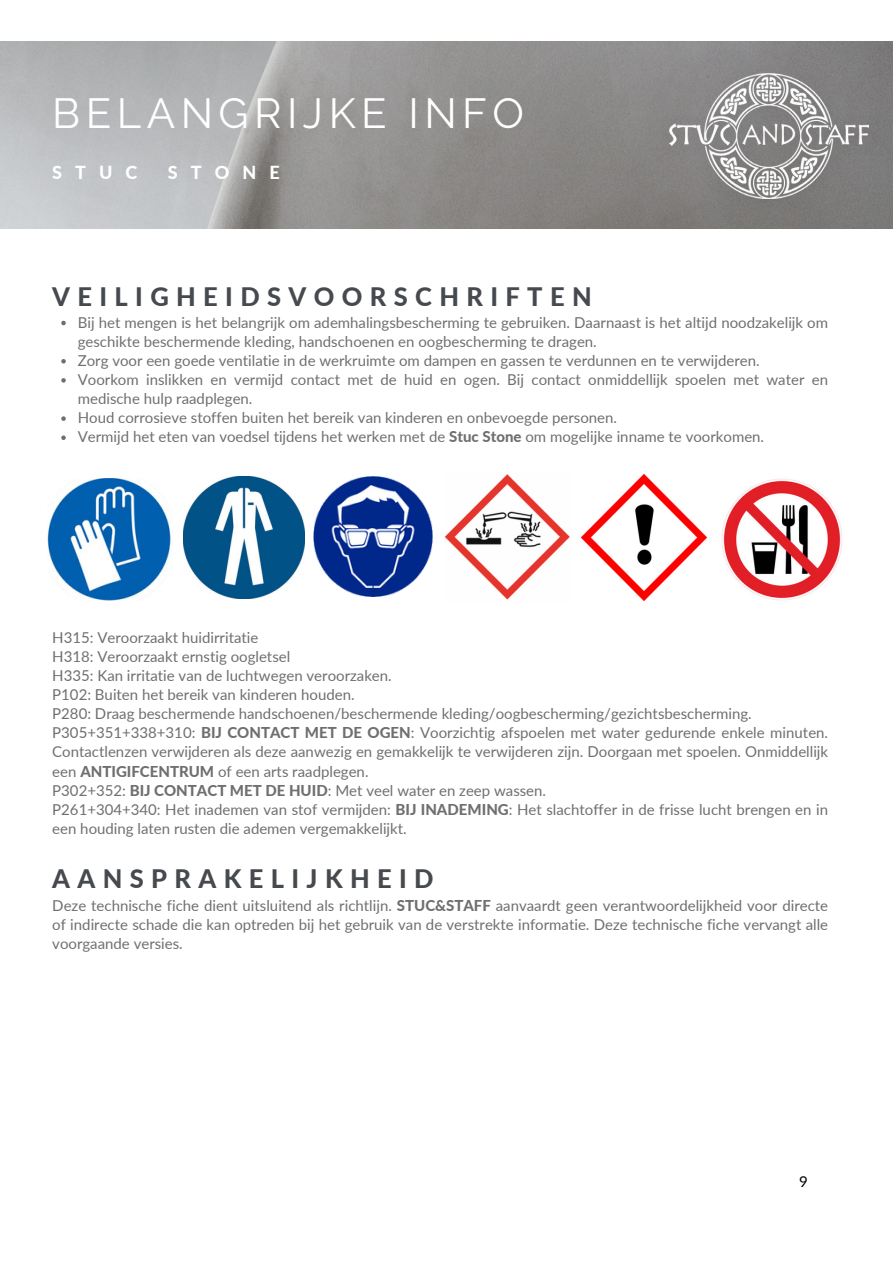
<style>
.page{position:relative;width:893px;height:1264px;background:#fff}
.page>*{position:absolute;margin:0;border:0;box-sizing:border-box;transform-origin:0 0}
.t1{font:42px "Raleway";letter-spacing:.13em;color:#fff}
.t2{font:800 25.5px "Lato";letter-spacing:.29em;color:#464a4e}
.t3{font:800 18px "Lato";letter-spacing:.725em;color:#fff}
.t4{font:15px/19px "Lato";color:#706f6f}
.t5{font:15px "Lato";color:#000}
.s1{font-weight:800}
</style>
<div class="page">
<img style="left:0;top:42px;width:892px;height:186px">
<img style="left:659px;top:63px;width:221px;height:149px">
<img style="left:669px;top:74px;width:199px;height:125px">
<svg style="left:61px;top:321px;width:5px;height:4px"></svg>
<svg style="left:61px;top:359px;width:5px;height:4px"></svg>
<svg style="left:61px;top:378px;width:5px;height:4px"></svg>
<svg style="left:61px;top:416px;width:5px;height:5px"></svg>
<svg style="left:61px;top:435px;width:5px;height:5px"></svg>
<img style="left:48px;top:478px;width:123px;height:122px">
<img style="left:183px;top:477px;width:121px;height:121px">
<img style="left:313px;top:477px;width:119px;height:119px">
<img style="left:445px;top:474px;width:125px;height:126px">
<img style="left:721px;top:478px;width:122px;height:123px">
<img style="left:581px;top:473px;width:126px;height:129px">
<p class="t1" style="left:52px;top:88px;width:473px">BELANGRIJKE INFO</p>
<p class="t3" style="left:52px;top:161px;width:87px">STUC</p>
<p class="t3" style="left:168px;top:161px;width:113px">STONE</p>
<p class="t2" style="left:52px;top:281px;width:541px">VEILIGHEIDSVOORSCHRIFTEN</p>
<p class="t4" style="left:78px;top:312px;width:751px">Bij het mengen is het belangrijk om ademhalingsbescherming te gebruiken. Daarnaast is het altijd noodzakelijk om geschikte beschermende kleding, handschoenen en oogbescherming te dragen.</p>
<p class="t4" style="left:78px;top:350px;width:683px">Zorg voor een goede ventilatie in de werkruimte om dampen en gassen te verdunnen en te verwijderen.</p>
<p class="t4" style="left:78px;top:369px;width:751px">Voorkom inslikken en vermijd contact met de huid en ogen. Bij contact onmiddellijk spoelen met water en medische hulp raadplegen.</p>
<p class="t4" style="left:78px;top:408px;width:541px">Houd corrosieve stoffen buiten het bereik van kinderen en onbevoegde personen.</p>
<p class="t4" style="left:78px;top:427px;width:687px">Vermijd het eten van voedsel tijdens het werken met de <span class="s1">Stuc Stone</span> om mogelijke inname te voorkomen.</p>
<p class="t4" style="left:52px;top:627px;width:208px">H315: Veroorzaakt huidirritatie</p>
<p class="t4" style="left:52px;top:646px;width:239px">H318: Veroorzaakt ernstig oogletsel</p>
<p class="t4" style="left:52px;top:665px;width:341px">H335: Kan irritatie van de luchtwegen veroorzaken.</p>
<p class="t4" style="left:52px;top:684px;width:304px">P102: Buiten het bereik van kinderen houden.</p>
<p class="t4" style="left:52px;top:703px;width:701px">P280: Draag beschermende handschoenen/beschermende kleding/oogbescherming/gezichtsbescherming.</p>
<p class="t4" style="left:52px;top:723px;width:777px;text-align:justify">P305+351+338+310: <span class="s1">BIJ CONTACT MET DE OGEN</span>: Voorzichtig afspoelen met water gedurende enkele minuten.<br>Contactlenzen verwijderen als deze aanwezig en gemakkelijk te verwijderen zijn. Doorgaan met spoelen. Onmiddellijk een <span class="s1">ANTIGIFCENTRUM</span> of een arts raadplegen.</p>
<p class="t4" style="left:52px;top:780px;width:495px">P302+352: <span class="s1">BIJ CONTACT MET DE HUID</span>: Met veel water en zeep wassen.</p>
<p class="t4" style="left:52px;top:799px;width:777px">P261+304+340: Het inademen van stof vermijden: <span class="s1">BIJ INADEMING</span>: Het slachtoffer in de frisse lucht brengen en in een houding laten rusten die ademen vergemakkelijkt.</p>
<p class="t2" style="left:52px;top:862px;width:383px">AANSPRAKELIJKHEID</p>
<p class="t4" style="left:52px;top:895px;width:777px;text-align:justify">Deze technische fiche dient uitsluitend als richtlijn. <span class="s1">STUC&amp;STAFF</span> aanvaardt geen verantwoordelijkheid voor directe of indirecte schade die kan optreden bij het gebruik van de verstrekte informatie. Deze technische fiche vervangt alle voorgaande versies.</p>
<p class="t5" style="left:799px;top:1172px;width:10px">9</p>
</div>
